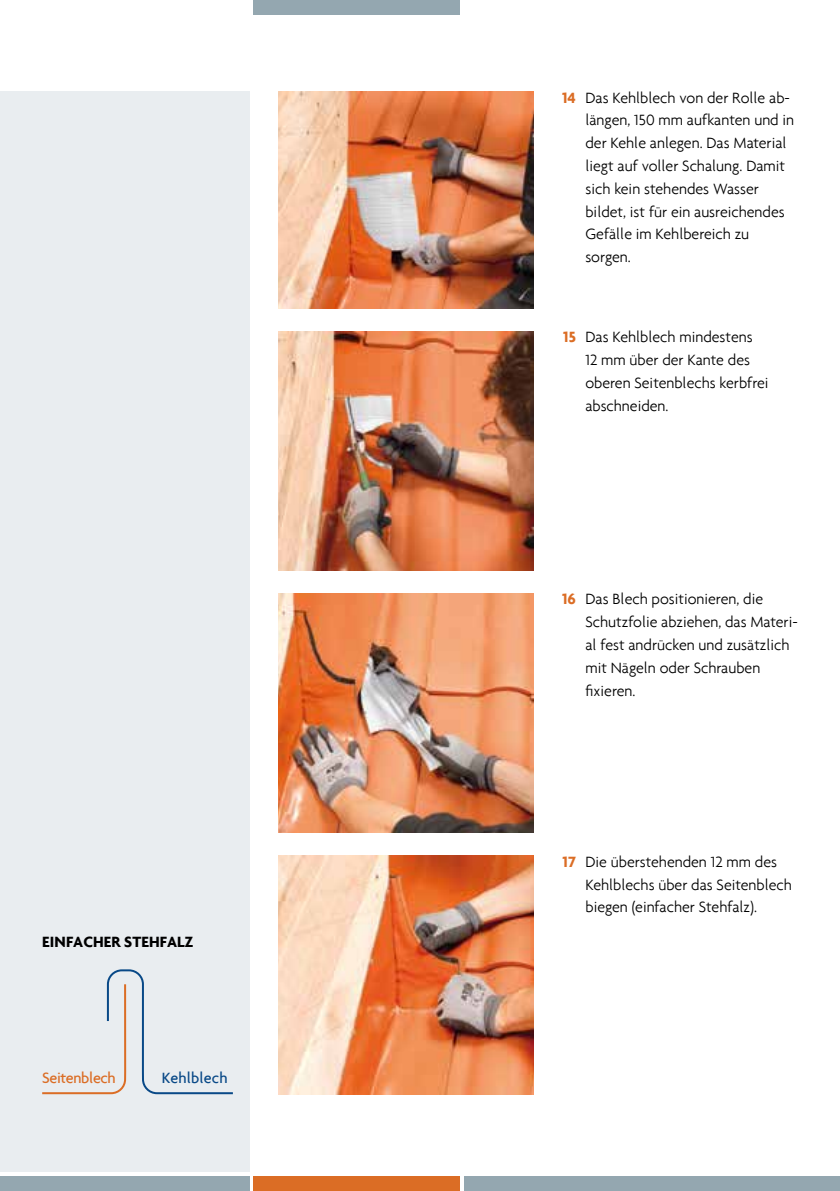
<style>
.page{position:relative;width:840px;height:1191px;background:#fff}
.page>*{position:absolute;margin:0;border:0;box-sizing:border-box;transform-origin:0 0}
.t1{font:300 16px/22.8px "Agenda";color:#000}
.t2{font:700 16px "Agenda";letter-spacing:.005em;color:#000}
.t3{font:500 16px "Agenda";letter-spacing:-.02em;color:#db6d25}
.t4{font:500 16px "Agenda";letter-spacing:.01em;color:#094987}
.s1{font-weight:700;color:#db6d25}
</style>
<div class="page">
<div style="left:464px;top:1176px;width:375px;height:15px;background:#94a7b0"></div>
<div style="left:0;top:91px;width:249px;height:1081px;background:#e9edf0"></div>
<div style="left:253px;top:0;width:207px;height:14px;background:#94a7b0"></div>
<div style="left:253px;top:1176px;width:207px;height:15px;background:#db6d25"></div>
<div style="left:0;top:1176px;width:249px;height:15px;background:#94a7b0"></div>
<img style="left:278px;top:92px;width:255px;height:216px">
<img style="left:278px;top:331px;width:255px;height:239px">
<img style="left:278px;top:593px;width:255px;height:239px">
<img style="left:278px;top:856px;width:255px;height:238px">
<svg style="left:42px;top:969px;width:191px;height:126px"></svg>
<p class="t2" style="left:42px;top:931px;width:42px">EINFACHER</p>
<p class="t2" style="left:124px;top:931px;width:70px">STEH FALZ</p>
<p class="t3" style="left:42px;top:1068px;width:75px">Seitenblech</p>
<p class="t4" style="left:162px;top:1068px;width:67px">Kehlblech</p>
<p class="t1" style="left:585px;top:86px;width:210px;text-indent:-23px"><span class="s1">14</span> Das Kehlblech von der Rolle ab&shy;längen, 150 mm aufkanten und in der Kehle anlegen. Das Material liegt auf voller Schalung. Damit sich kein stehendes Wasser bildet, ist für ein ausreichendes<br>Gefälle im Kehlbereich zu sorgen.</p>
<p class="t1" style="left:585px;top:325px;width:184px;text-indent:-22px"><span class="s1">15</span> Das Kehlblech mindestens<br>12 mm über der Kante des oberen Seitenblechs kerbfrei abschneiden.</p>
<p class="t1" style="left:585px;top:587px;width:214px;text-indent:-23px"><span class="s1">16</span> Das Blech positionieren, die<br>Schutzfolie abziehen, das Materi&shy;al fest andrücken und zusätzlich mit Nägeln oder Schrauben fixieren.</p>
<p class="t1" style="left:585px;top:850px;width:208px;text-indent:-23px"><span class="s1">17</span> Die überstehenden 12 mm des<br>Kehlblechs über das Seitenblech biegen (einfacher Stehfalz).</p>
</div>
